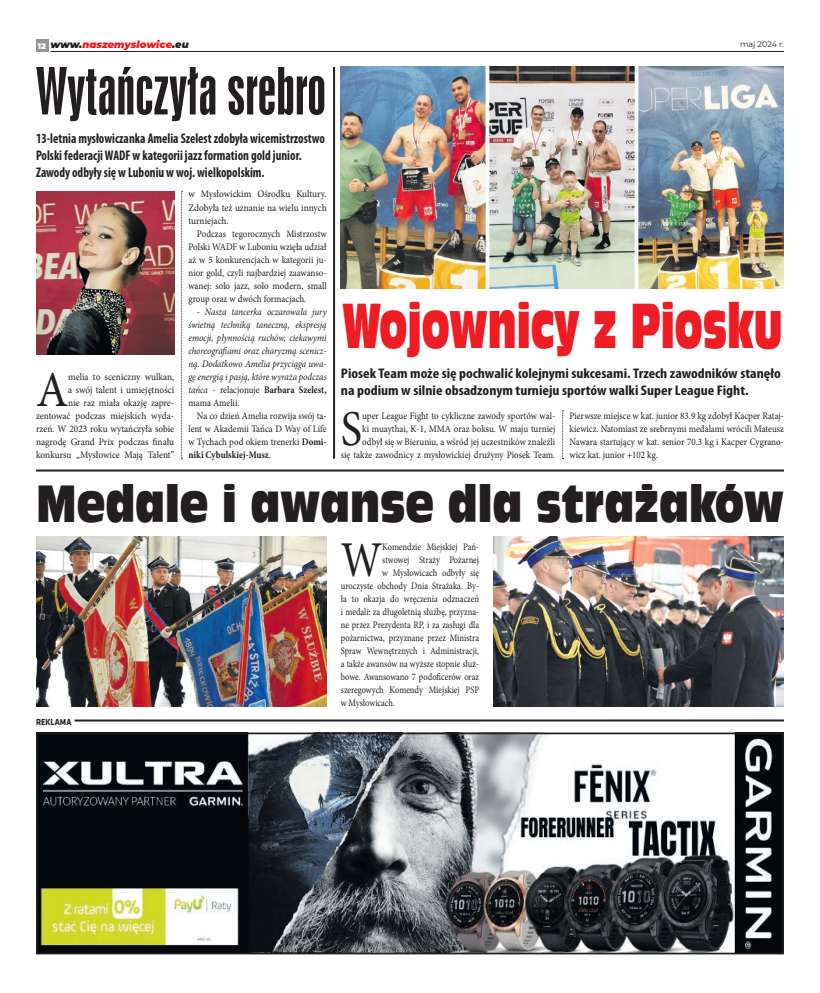
<style>
.page{position:relative;width:820px;height:993px;background:#fff}
.page>*{position:absolute;margin:0;border:0;box-sizing:border-box;transform-origin:0 0}
.tytul_maly{font:60.7px "Swis 924 EU";color:#231f20;scale:.96 1}
.tytul_maly-2{font:59px "Incised 901 Ct EU";color:#ee1d23;scale:.62 1}
.Tekst{font:50.1px "Minion Pro";color:#231f20;scale:.85 1}
.Tekst-2{font:50.1px "Minion Pro";color:#231f20;scale:.93 1}
.Tekst-3{font:50.1px "Minion Pro";color:#231f20;scale:.9 1}
.tytul_maly-3{font:48.6px "Incised 901 Ct EU";color:#231f20;scale:.79 1}
.Tekst-4{font:700 condensed 14px/17px "Myriad Pro";color:#231f20;scale:.91 1}
.Tekst-5{font:700 condensed 14px/17px "Myriad Pro";color:#231f20;scale:1.11 1}
.Tekst-6{font:10px/13px "Minion Pro";color:#231f20;text-align:justify;scale:.9 1}
.Tekst-7{font:10px "Minion Pro";color:#231f20;scale:.85 1}
.Tekst-8{font:10px/13px "Minion Pro";color:#231f20;text-align:right;scale:.93 1}
.Tekst-9{font:italic 10px/13px "Minion Pro";letter-spacing:-.005em;color:#231f20;text-align:justify;scale:.9 1}
.tekst{font:italic 900 10px "Montserrat";color:#ee1d23}
.tekst-2{font:700 9px "Klavika";color:#231f20;scale:.9 1}
.t1{font:8px "Montserrat";color:#231f20}
.tekst-3{font:900 8px "Montserrat";color:#fff}
.s1{color:#231f20}
.s2{font-style:normal}
.s3{font-weight:700;font-style:normal}
.s4{font-weight:700}
</style>
<div class="page">
<img style="left:39px;top:735px;width:741px;height:216px">
<div style="left:36px;top:732px;width:747px;height:222px;border:2px solid #231f20"></div>
<div style="left:36px;top:40px;width:12px;height:12px;background:#939598"></div>
<hr style="left:50px;top:51px;width:733px;height:1px;background:#231f20">
<hr style="left:75px;top:719px;width:708px;height:2px;background:#231f20">
<img style="left:341px;top:67px;width:442px;height:222px">
<hr style="left:36px;top:469px;width:747px;height:2px;background:#231f20">
<svg style="left:562px;top:410px;width:1px;height:49px"></svg>
<hr style="left:333px;top:67px;width:2px;height:391px;background:#231f20">
<img style="left:36px;top:192px;width:138px;height:162px">
<img style="left:36px;top:536px;width:290px;height:170px">
<img style="left:493px;top:536px;width:290px;height:170px">
<svg style="left:181px;top:191px;width:1px;height:268px"></svg>
<p class="tekst-3" style="left:38px;top:40px;width:10px">12</p>
<p class="tekst" style="left:50px;top:37px;width:140px"><span class="s1">www.</span>naszemyslowice<span class="s1">.eu</span></p>
<p class="t1" style="left:739px;top:39px;width:45px">maj 2024 r.</p>
<p class="tytul_maly" style="left:36px;top:55px;width:303px">Wytańczyła srebro</p>
<p class="Tekst-4" style="left:36px;top:130px;width:319px">13-letnia mysłowiczanka Amelia Szelest zdobyła wicemistrzostwo<br>Polski federacji WADF w kategorii jazz formation gold junior.<br>Zawody odbyły się w Luboniu w woj. wielkopolskim.</p>
<p class="Tekst-2" style="left:36px;top:356px;width:36px">A</p>
<p class="Tekst-8" style="left:36px;top:370px;width:150px">melia to sceniczny wulkan,<br>a swój talent i umiejętności<br>nie raz miała okazję zapre&shy;zentować podczas miejskich wyda&shy;rzeń. W 2023 roku wytańczyła sobie nagrodę Grand Prix podczas finału konkursu „Mysłowice Mają Talent”</p>
<p class="Tekst-8" style="left:188px;top:188px;width:150px;text-align:justify">w Mysłowickim Ośrodku Kultury.<br>Zdobyła też uznanie na wielu innych turniejach.</p>
<p class="Tekst-6" style="left:188px;top:227px;width:155px;text-indent:9px">Podczas tegorocznych Mistrzostw Polski WADF w Luboniu wzięła udział aż w 5 konkurencjach w kategorii ju&shy;nior gold, czyli najbardziej zaawanso&shy;wanej: solo jazz, solo modern, small group oraz w dwóch formacjach.</p>
<p class="Tekst-9" style="left:188px;top:305px;width:155px;text-indent:9px">- Nasza tancerka oczarowała jury świetną techniką taneczną, ekspresją emocji, płynnością ruchów, ciekawymi choreografiami oraz charyzmą scenicz&shy;ną. Dodatkowo Amelia przyciąga uwa&shy;gę energią i pasją, które wyraża podczas tańca <span class="s2">- relacjonuje</span> <span class="s3">Barbara Szelest, </span><span class="s2">mama Amelii.</span></p>
<p class="Tekst-6" style="left:188px;top:409px;width:155px;text-indent:9px">Na co dzień Amelia rozwija swój ta&shy;lent w Akademii Tańca D Way of Life w Tychach pod okiem trenerki <span class="s4">Domi&shy;niki Cybulskiej-Musz</span>.</p>
<p class="Tekst-3" style="left:341px;top:395px;width:25px">S</p>
<p class="tytul_maly-2" style="left:342px;top:290px;width:712px">Wojownicy z Piosku</p>
<p class="Tekst-5" style="left:341px;top:364px;width:397px">Piosek Team może się pochwalić kolejnymi sukcesami. Trzech zawodników stanęło na podium w silnie obsadzonym turnieju sportów walki Super League Fight.</p>
<p class="Tekst-6" style="left:341px;top:409px;width:240px;text-align:right">uper League Fight to cykliczne zawody sportów wal-<br>ki muaythai, K-1, MMA oraz boksu. W maju turniej odbył się w Bieruniu, a wśród jej uczestników znaleźli<br>się także zawodnicy z mysłowickiej drużyny Piosek Team.</p>
<p class="Tekst-6" style="left:569px;top:409px;width:240px">Pierwsze miejsce w kat. junior 83.9 kg zdobył Kacper Rataj&shy;kiewicz. Natomiast ze srebrnymi medalami wrócili Mateusz Nawara startujący w kat. senior 70.3 kg i Kacper Cygrano&shy;wicz kat. junior +102 kg.</p>
<p class="tytul_maly-3" style="left:36px;top:474px;width:947px">Medale i awanse dla strażaków</p>
<p class="tekst-2" style="left:36px;top:717px;width:41px">REKLAMA</p>
<p class="Tekst" style="left:341px;top:526px;width:50px">W</p>
<p class="Tekst-7" style="left:382px;top:539px;width:115px">Komendzie Miejskiej Pań-</p>
<p class="Tekst-7" style="left:382px;top:553px;width:115px">stwowej Straży Pożarnej</p>
<p class="Tekst-7" style="left:382px;top:566px;width:115px">w Mysłowicach odbyły się</p>
<p class="Tekst-7" style="left:341px;top:579px;width:164px">uroczyste obchody Dnia Strażaka. By-</p>
<p class="Tekst-7" style="left:341px;top:592px;width:164px">ła to okazja do wręczenia odznaczeń</p>
<p class="Tekst-7" style="left:341px;top:605px;width:164px">i medali: za długoletnią służbę, przyzna-</p>
<p class="Tekst-7" style="left:341px;top:618px;width:164px">ne przez Prezydenta RP, i za zasługi dla</p>
<p class="Tekst-7" style="left:341px;top:631px;width:164px">pożarnictwa, przyznane przez Ministra</p>
<p class="Tekst-7" style="left:341px;top:644px;width:164px">Spraw Wewnętrznych i Administracji,</p>
<p class="Tekst-7" style="left:341px;top:657px;width:164px">a także awansów na wyższe stopnie służ-</p>
<p class="Tekst-7" style="left:341px;top:670px;width:164px">bowe. Awansowano 7 podoficerów oraz</p>
<p class="Tekst-7" style="left:341px;top:683px;width:164px">szeregowych Komendy Miejskiej PSP</p>
<p class="Tekst-7" style="left:341px;top:696px;width:65px">w Mysłowicach.</p>
</div>
